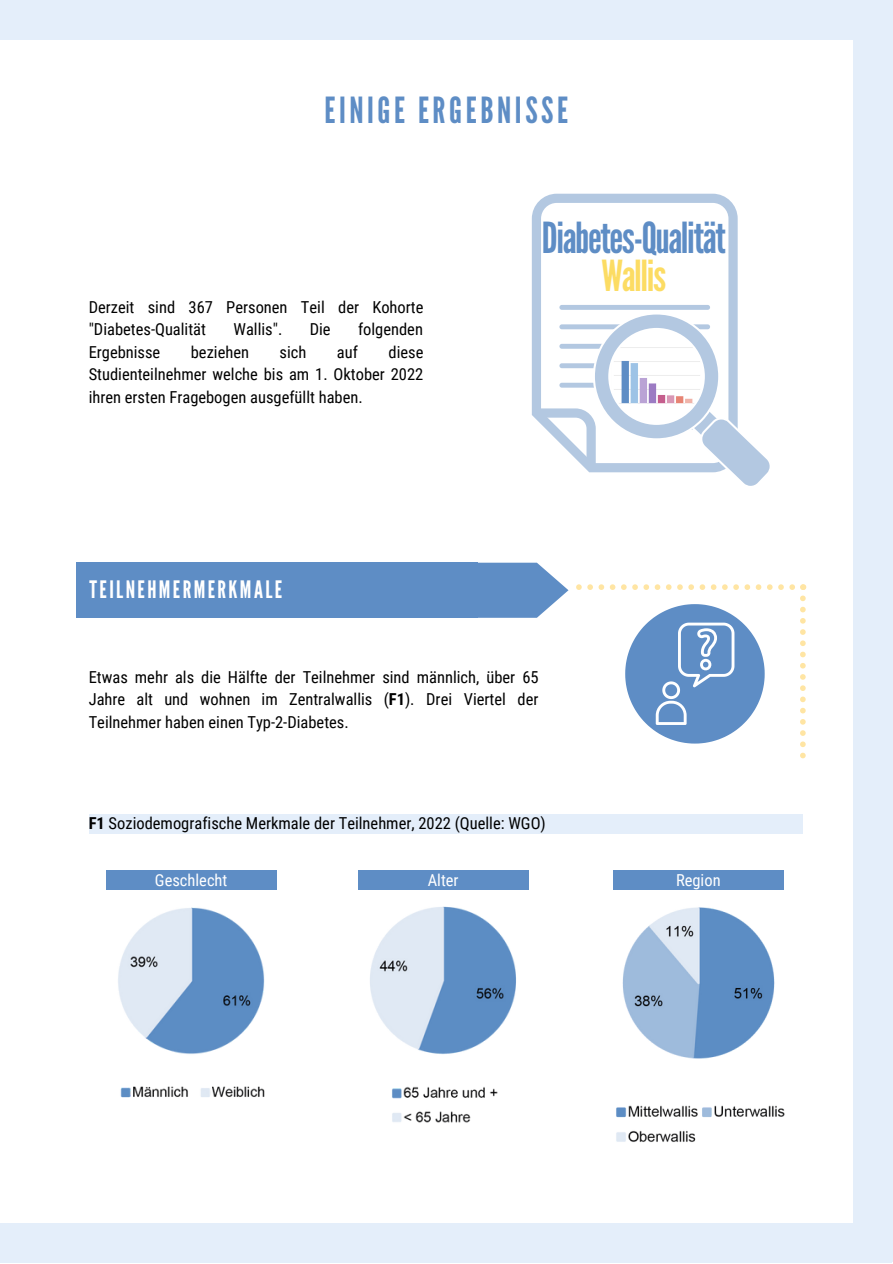
<style>
.page{position:relative;width:893px;height:1264px;background:#fff}
.page>*{position:absolute;margin:0;border:0;box-sizing:border-box;transform-origin:0 0}
.t1{font:42.75px "League Gothic";letter-spacing:-.03em;color:#5e8dc5}
.t2{font:42.75px "League Gothic";letter-spacing:-.03em;color:#fcdc63}
.t3{font:36px "League Gothic";letter-spacing:.1em;color:#5e8dc5}
.t4{font:24px "League Gothic";letter-spacing:.1em;color:#fff}
.t5{font:16.5px/22.5px "Roboto Condensed";color:#000;text-align:justify}
.t6{font:16.5px "Roboto Condensed";color:#fff}
.s1{font-weight:700}
</style>
<div class="page">
<div style="left:0;top:0;width:891px;height:39px;background:#e4eefa"></div>
<div style="left:853px;top:0;width:39px;height:1262px;background:#e4eefa"></div>
<div style="left:0;top:1223px;width:891px;height:39px;background:#e4eefa"></div>
<svg style="left:478px;top:562px;width:90px;height:55px"></svg>
<div style="left:77px;top:562px;width:401px;height:55px;background:#5e8dc5"></div>
<svg style="left:576px;top:584px;width:230px;height:174px"></svg>
<div style="left:89px;top:814px;width:713px;height:19px;background:#e4eefa"></div>
<svg style="left:532px;top:194px;width:205px;height:225px"></svg>
<div style="left:559px;top:305px;width:151px;height:5px;background:#b3c8e1;border-radius:2px"></div>
<svg style="left:536px;top:307px;width:234px;height:179px"></svg>
<div style="left:548px;top:218px;width:171px;height:80px;background:#fff"></div>
<img style="left:106px;top:889px;width:171px;height:209px">
<div style="left:106px;top:870px;width:171px;height:19px;background:#5e8dc5"></div>
<img style="left:358px;top:889px;width:171px;height:234px">
<div style="left:358px;top:870px;width:171px;height:19px;background:#5e8dc5"></div>
<img style="left:613px;top:889px;width:172px;height:253px">
<div style="left:613px;top:870px;width:171px;height:19px;background:#5e8dc5"></div>
<h2 class="t3" style="left:324px;top:89px;width:245px">EINIGE ERGEBNISSE</h2>
<p class="t5" style="left:89px;top:296px;width:336px">Derzeit sind 367 Personen Teil der Kohorte "Diabetes-Qualität</p>
<p class="t5" style="left:233px;top:318px;width:50px">Wallis".</p>
<p class="t5" style="left:310px;top:318px;width:22px">Die</p>
<p class="t5" style="left:358px;top:318px;width:66px">folgenden</p>
<p class="t5" style="left:89px;top:340px;width:73px">Ergebnisse</p>
<p class="t5" style="left:191px;top:340px;width:60px">beziehen</p>
<p class="t5" style="left:279px;top:340px;width:28px">sich</p>
<p class="t5" style="left:337px;top:340px;width:23px">auf</p>
<p class="t5" style="left:89px;top:340px;width:336px;text-indent:300px">diese Studienteilnehmer welche bis am 1. Oktober 2022 ihren ersten Fragebogen ausgefüllt haben.</p>
<h3 class="t4" style="left:90px;top:575px;width:194px">TEILNEHMERMERKMALE</h3>
<h1 class="t1" style="left:542px;top:213px;width:186px">Diabetes-Qualität</h1>
<h1 class="t2" style="left:601px;top:251px;width:66px">Wallis</h1>
<p class="t5" style="left:89px;top:666px;width:451px">Etwas mehr als die Hälfte der Teilnehmer sind männlich, über 65<br>Jahre alt und wohnen im Zentralwallis (<span class="s1">F1</span>). Drei Viertel der Teilnehmer haben einen Typ-2-Diabetes.</p>
<p class="t5" style="left:89px;top:812px;width:458px"><span class="s1">F1</span> Soziodemografische Merkmale der Teilnehmer, 2022 (Quelle: WGO)</p>
<p class="t6" style="left:155px;top:870px;width:74px">Geschlecht</p>
<p class="t6" style="left:428px;top:870px;width:32px">Alter</p>
<p class="t6" style="left:676px;top:870px;width:46px">Region</p>
</div>
